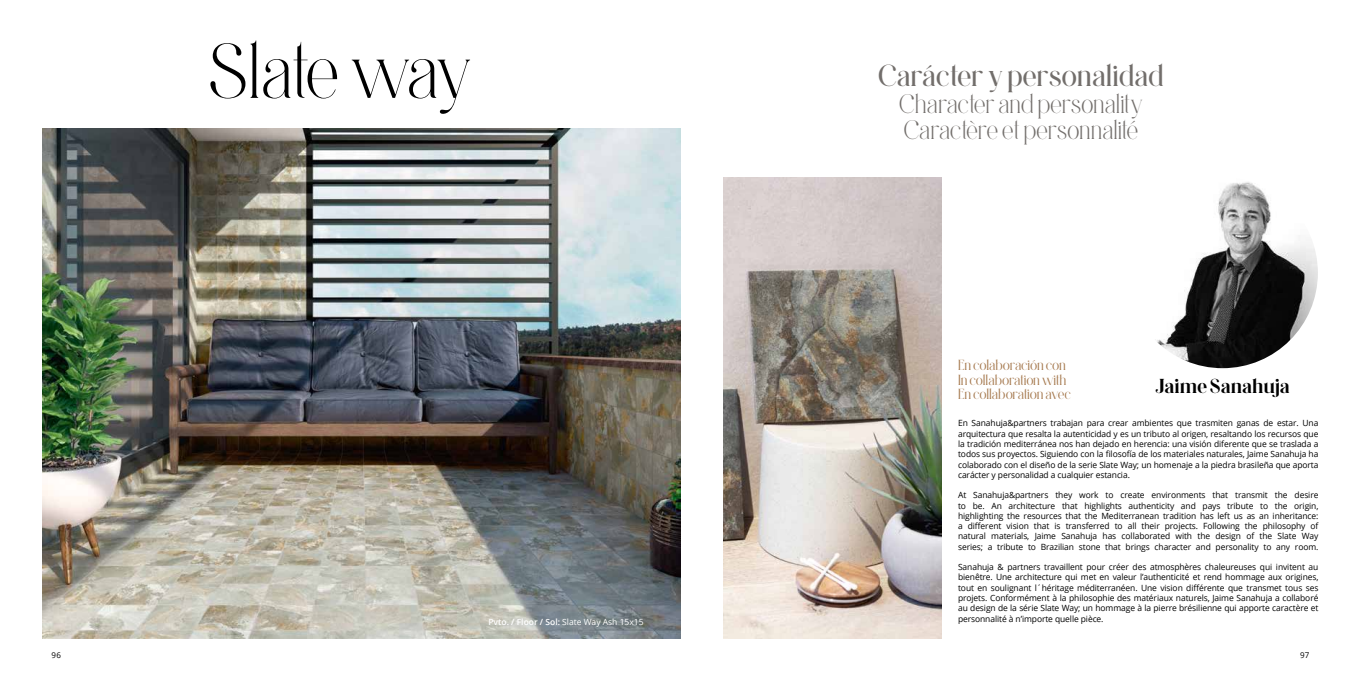
<style>
.page{position:relative;width:1361px;height:681px;background:#fff}
.page>*{position:absolute;margin:0;border:0;box-sizing:border-box;transform-origin:0 0}
.t1{font:300 63.7px "Astralaga";letter-spacing:-.045em;color:#000}
.t2{font:500 25px "Astralaga";letter-spacing:-.01em;color:#726e6b}
.t3{font:300 22px/26.4px "Astralaga";letter-spacing:-.01em;color:#726e6b}
.t4{font:700 16.6px "Astralaga";color:#000}
.t5{font:12px/14.4px "Astralaga";letter-spacing:-.02em;color:#a5784d}
.t6{font:8.6px/10.3px "Open Sans";letter-spacing:-.01em;color:#000;text-align:justify}
.t7{font:600 8.5px "Open Sans";color:#fff}
.t8{font:8px "Open Sans";color:#000}
.s1{font-weight:400}
</style>
<div class="page">
<img style="left:43px;top:128px;width:638px;height:510px">
<img style="left:1127px;top:177px;width:191px;height:191px;border-radius:95px">
<img style="left:723px;top:177px;width:218px;height:461px">
<h1 class="t1" style="left:208px;top:29px;width:266px">Slate way</h1>
<p class="t7" style="left:488px;top:615px;width:157px">Pvto. / Floor / Sol: <span class="s1">Slate Way Ash 15x15</span></p>
<h2 class="t2" style="left:877px;top:59px;width:288px">Carácter y personalidad</h2>
<h3 class="t3" style="left:898px;top:90px;width:246px">Character and personality<br>Caractère et personnalité</h3>
<h3 class="t5" style="left:958px;top:358px;width:114px">En colaboración con<br>In collaboration with<br>En collaboration avec</h3>
<h3 class="t4" style="left:1155px;top:374px;width:136px">Jaime Sanahuja</h3>
<p class="t6" style="left:958px;top:417px;width:362px">En Sanahuja&amp;partners trabajan para crear ambientes que trasmiten ganas de estar. Una arquitectura que resalta la autenticidad y es un tributo al origen, resaltando los recursos que la tradición mediterránea nos han dejado en herencia: una visión diferente que se traslada a todos sus proyectos. Siguiendo con la filosofía de los materiales naturales, Jaime Sanahuja ha colaborado con el diseño de la serie Slate Way; un homenaje a la piedra brasileña que aporta carácter y personalidad a cualquier estancia.</p>
<p class="t6" style="left:958px;top:489px;width:362px">At Sanahuja&amp;partners they work to create environments that transmit the desire to be. An architecture that highlights authenticity and pays tribute to the origin, highlighting the resources that the Mediterranean tradition has left us as an inheritance: a different vision that is transferred to all their projects. Following the philosophy of natural materials, Jaime Sanahuja has collaborated with the design of the Slate Way series; a tribute to Brazilian stone that brings character and personality to any room.</p>
<p class="t6" style="left:958px;top:561px;width:362px">Sanahuja &amp; partners travaillent pour créer des atmosphères chaleureuses qui invitent au bienêtre. Une architecture qui met en valeur l’authenticité et rend hommage aux origines, tout en soulignant l´héritage méditerranéen. Une vision différente que transmet tous ses projets. Conformément à la philosophie des matériaux naturels, Jaime Sanahuja a collaboré au design de la série Slate Way; un hommage à la pierre brésilienne qui apporte caractère et personnalité à n’importe quelle pièce.</p>
<p class="t8" style="left:52px;top:649px;width:11px">96</p>
<p class="t8" style="left:1300px;top:649px;width:11px">97</p>
</div>
